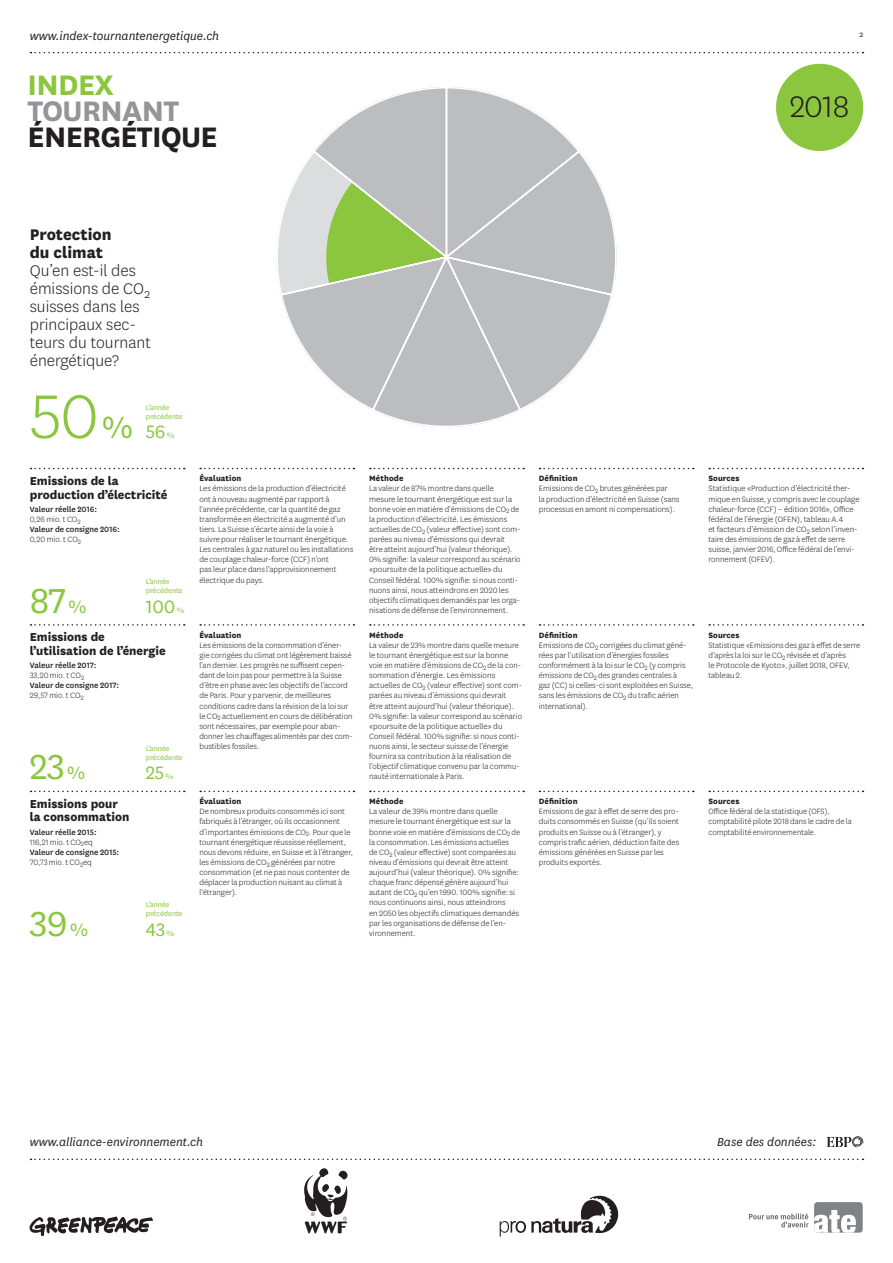
<style>
.page{position:relative;width:893px;height:1263px;background:#fff}
.page>*{position:absolute;margin:0;border:0;box-sizing:border-box;transform-origin:0 0}
.t1{font:300 72px "National";color:#8bc63e}
.t2{font:40.5px "National";color:#8bc63e}
.t3{font:300 34.8px "National";color:#231f20}
.t4{font:700 33px "National";letter-spacing:-.02em;color:#231f20}
.t5{font:700 33px "National";letter-spacing:-.02em;color:#939598}
.t6{font:700 33px "National";letter-spacing:-.02em;color:#8bc63e}
.t7{font:21px "National";letter-spacing:-.01em;color:#8bc63e}
.t8{font:300 18px/18px "National";color:#231f20}
.t9{font:800 18px/18px "National";color:#231f20}
.t10{font:800 13.5px/14px "National";color:#231f20}
.t11{font:italic 13.5px "National";color:#231f20}
.t12{font:300 9px/10.2px "National";color:#231f20}
.t13{font:500 9px/10.2px "National";color:#231f20}
.t14{font:800 9px "National";letter-spacing:.01em;color:#231f20}
.t15{font:9px "National";color:#8bc63e}
.t16{font:9px "National";color:#231f20}
.t17{font:8.25px/9px "National";letter-spacing:-.01em;color:#8bc63e}
.s1{font-weight:400;font-size:36px}
.s2{font-weight:300}
.s3{font-size:21px}
.s4{font-weight:800}
</style>
<div class="page">
<svg style="left:31px;top:52px;width:832px;height:1px"></svg>
<div style="left:776px;top:64px;width:87px;height:87px;background:#8bc63e;border-radius:50%"></div>
<svg style="left:827px;top:1136px;width:37px;height:11px"></svg>
<svg style="left:31px;top:1158px;width:832px;height:2px"></svg>
<div style="left:814px;top:1202px;width:49px;height:30px;background:#808285;border-radius:3px"></div>
<svg style="left:749px;top:1210px;width:107px;height:22px"></svg>
<svg style="left:30px;top:1216px;width:123px;height:20px"></svg>
<svg style="left:500px;top:1195px;width:119px;height:42px"></svg>
<svg style="left:304px;top:1168px;width:44px;height:65px"></svg>
<svg style="left:278px;top:87px;width:339px;height:340px"></svg>
<svg style="left:31px;top:468px;width:154px;height:1px"></svg>
<svg style="left:200px;top:468px;width:154px;height:1px"></svg>
<svg style="left:370px;top:468px;width:154px;height:1px"></svg>
<svg style="left:539px;top:468px;width:155px;height:1px"></svg>
<svg style="left:709px;top:468px;width:154px;height:1px"></svg>
<svg style="left:31px;top:624px;width:154px;height:2px"></svg>
<svg style="left:200px;top:624px;width:154px;height:2px"></svg>
<svg style="left:370px;top:624px;width:154px;height:2px"></svg>
<svg style="left:539px;top:624px;width:155px;height:2px"></svg>
<svg style="left:709px;top:624px;width:154px;height:2px"></svg>
<svg style="left:31px;top:791px;width:154px;height:1px"></svg>
<svg style="left:200px;top:791px;width:154px;height:1px"></svg>
<svg style="left:370px;top:791px;width:154px;height:1px"></svg>
<svg style="left:539px;top:791px;width:155px;height:1px"></svg>
<svg style="left:709px;top:791px;width:154px;height:1px"></svg>
<h3 class="t11" style="left:30px;top:27px;width:191px">www.index-tournantenergetique.ch</h3>
<h3 class="t6" style="left:28px;top:62px;width:88px">INDEX</h3>
<h3 class="t5" style="left:28px;top:88px;width:153px">TOURNANT</h3>
<h3 class="t4" style="left:28px;top:114px;width:192px">ÉNERGÉTIQUE</h3>
<p class="t16" style="left:859px;top:28px;width:5px">2</p>
<h3 class="t3" style="left:790px;top:85px;width:61px">2018</h3>
<h3 class="t9" style="left:30px;top:224px;width:83px">Protection du climat</h3>
<h3 class="t8" style="left:30px;top:261px;width:123px">Qu’en est-il des émissions de CO<sub>2 </sub>suisses dans les principaux sec&shy;teurs du tournant énergétique?</h3>
<h1 class="t1" style="left:30px;top:371px;width:105px">50<span class="s1">%</span></h1>
<p class="t17" style="left:146px;top:402px;width:38px">L’année précédente</p>
<h3 class="t7" style="left:146px;top:418px;width:21px">56</h3>
<p class="t15" style="left:167px;top:429px;width:9px">%</p>
<h3 class="t10" style="left:30px;top:472px;width:139px">Emissions de la production d’électricité</h3>
<p class="t13" style="left:30px;top:503px;width:91px">Valeur réelle 2016:<br><span class="s2">0,26 mio. t CO</span><sub>2<br></sub>Valeur de consigne 2016:<br><span class="s2">0,20 mio. t CO</span><sub>2</sub></p>
<h2 class="t2" style="left:30px;top:574px;width:58px">87<span class="s3">%</span></h2>
<p class="t17" style="left:146px;top:577px;width:38px">L’année précédente</p>
<h3 class="t7" style="left:146px;top:593px;width:31px">100</h3>
<p class="t15" style="left:177px;top:604px;width:9px">%</p>
<h3 class="t10" style="left:30px;top:629px;width:137px">Emissions de l’utilisation de l’énergie</h3>
<p class="t13" style="left:30px;top:660px;width:91px">Valeur réelle 2017:<br><span class="s2">33,20 mio. t CO</span><sub>2<br></sub>Valeur de consigne 2017:<br><span class="s2">29,57 mio. t CO</span><sub>2</sub></p>
<h2 class="t2" style="left:30px;top:741px;width:57px">23<span class="s3">%</span></h2>
<h3 class="t10" style="left:30px;top:795px;width:101px">Emissions pour la consommation</h3>
<p class="t13" style="left:30px;top:826px;width:91px">Valeur réelle 2015:<br><span class="s2">116,21 mio. t CO</span><sub>2</sub><span class="s2">eq<br></span>Valeur de consigne 2015:<br><span class="s2">70,73 mio. t CO</span><sub>2</sub><span class="s2">eq</span></p>
<h2 class="t2" style="left:30px;top:897px;width:60px">39<span class="s3">%</span></h2>
<p class="t17" style="left:146px;top:743px;width:38px">L’année précédente</p>
<h3 class="t7" style="left:146px;top:759px;width:20px">25</h3>
<p class="t15" style="left:165px;top:771px;width:9px">%</p>
<p class="t17" style="left:146px;top:900px;width:38px">L’année précédente</p>
<h3 class="t7" style="left:146px;top:916px;width:21px">43</h3>
<p class="t15" style="left:166px;top:927px;width:9px">%</p>
<p class="t14" style="left:199px;top:472px;width:44px">Évaluation</p>
<p class="t12" style="left:199px;top:483px;width:155px">Les émissions de la production d’électricité ont à nouveau augmenté par rapport à l’année précédente, car la quantité de gaz transformée en électricité a augmenté d’un tiers. La Suisse s’écarte ainsi de la voie à suivre pour réaliser le tournant énergétique.<br>Les centrales à gaz naturel ou les installations de couplage chaleur-force (CCF) n’ont<br>pas leur place dans l’approvisionnement électrique du pays.</p>
<p class="t14" style="left:199px;top:628px;width:44px">Évaluation</p>
<p class="t12" style="left:199px;top:640px;width:155px">Les émissions de la consommation d’éner&shy;gie corrigées du climat ont légèrement baissé l’an dernier. Les progrès ne suffisent cepen&shy;dant de loin pas pour permettre à la Suisse d’être en phase avec les objectifs de l’accord de Paris. Pour y parvenir, de meilleures conditions cadre dans la révision de la loi sur le CO<sub>2</sub> actuellement en cours de délibération sont nécessaires, par exemple pour aban&shy;donner les chauffages alimentés par des com&shy;bustibles fossiles.</p>
<p class="t14" style="left:199px;top:795px;width:44px">Évaluation</p>
<p class="t12" style="left:199px;top:806px;width:155px">De nombreux produits consommés ici sont fabriqués à l’étranger, où ils occasionnent d’importantes émissions de CO<sub>2</sub>. Pour que le tournant énergétique réussisse réellement, nous devons réduire, en Suisse et à l’étranger, les émissions de CO<sub>2</sub> générées par notre consommation (et ne pas nous contenter de déplacer la production nuisant au climat à l'étranger).</p>
<p class="t14" style="left:369px;top:472px;width:36px">Méthode</p>
<p class="t12" style="left:369px;top:483px;width:153px">La valeur de 87% montre dans quelle mesure le tournant énergétique est sur la bonne voie en matière d’émissions de CO<sub>2</sub> de la production d’électricité. Les émissions actuelles de CO<sub>2</sub> (valeur effective) sont com&shy;parées au niveau d’émissions qui devrait être atteint aujourd’hui (valeur théorique).<br>0% signifie: la valeur correspond au scénario «poursuite de la politique actuelle» du Conseil fédéral. 100% signifie: si nous conti&shy;nuons ainsi, nous atteindrons en 2020 les objectifs climatiques demandés par les orga&shy;nisations de défense de l’environnement.</p>
<p class="t12" style="left:539px;top:473px;width:142px"><span class="s4">Définition<br></span>Emissions de CO<sub>2</sub> brutes générées par<br>la production d’électricité en Suisse (sans processus en amont ni compensations).</p>
<p class="t14" style="left:708px;top:472px;width:33px">Sources</p>
<p class="t12" style="left:708px;top:483px;width:153px">Statistique «Production d’électricité ther&shy;mique en Suisse, y compris avec le couplage chaleur-force (CCF) – édition 2016», Office fédéral de l’énergie (OFEN), tableau A.4<br>et facteurs d’émission de CO<sub>2</sub> selon l’inven&shy;taire des émissions de gaz à effet de serre suisse, janvier 2016, Office fédéral de l’envi&shy;ronnement (OFEV).</p>
<p class="t14" style="left:369px;top:628px;width:36px">Méthode</p>
<p class="t12" style="left:369px;top:640px;width:155px">La valeur de 23% montre dans quelle mesure le tournant énergétique est sur la bonne voie en matière d’émissions de CO<sub>2</sub> de la con&shy;sommation d’énergie. Les émissions actuelles de CO<sub>2</sub> (valeur effective) sont com&shy;parées au niveau d’émissions qui devrait être atteint aujourd’hui (valeur théorique).<br>0% signifie: la valeur correspond au scénario «poursuite de la politique actuelle» du Conseil fédéral. 100% signifie: si nous conti&shy;nuons ainsi, le secteur suisse de l’énergie fournira sa contribution à la réalisation de l’objectif climatique convenu par la commu&shy;nauté internationale à Paris.</p>
<p class="t12" style="left:539px;top:629px;width:156px"><span class="s4">Définition<br></span>Emissions de CO<sub>2</sub> corrigées du climat géné&shy;rées par l’utilisation d’énergies fossiles conformément à la loi sur le CO<sub>2</sub> (y compris émissions de CO<sub>2</sub> des grandes centrales à<br>gaz (CC) si celles-ci sont exploitées en Suisse, sans les émissions de CO<sub>2</sub> du trafic aérien international).</p>
<p class="t14" style="left:708px;top:628px;width:33px">Sources</p>
<p class="t12" style="left:708px;top:640px;width:153px">Statistique «Emissions des gaz à effet de serre d’après la loi sur le CO<sub>2</sub> révisée et d’après<br>le Protocole de Kyoto», juillet 2018, OFEV, tableau 2.</p>
<p class="t14" style="left:369px;top:795px;width:36px">Méthode</p>
<p class="t12" style="left:369px;top:806px;width:153px">La valeur de 39% montre dans quelle mesure le tournant énergétique est sur la bonne voie en matière d’émissions de CO<sub>2</sub> de la consommation. Les émissions actuelles<br>de CO<sub>2</sub> (valeur effective) sont comparées au niveau d’émissions qui devrait être atteint aujourd’hui (valeur théorique). 0% signifie: chaque franc dépensé génère aujourd’hui autant de CO<sub>2</sub> qu’en 1990. 100% signifie: si nous continuons ainsi, nous atteindrons<br>en 2050 les objectifs climatiques demandés par les organisations de défense de l’en&shy;vironnement.</p>
<p class="t14" style="left:539px;top:795px;width:40px">Définition</p>
<p class="t12" style="left:539px;top:806px;width:142px">Emissions de gaz à effet de serre des pro&shy;duits consommés en Suisse (qu’ils soient produits en Suisse ou à l’étranger), y compris trafic aérien, déduction faite des émissions générées en Suisse par les produits exportés.</p>
<p class="t14" style="left:708px;top:795px;width:33px">Sources</p>
<p class="t12" style="left:708px;top:806px;width:145px">Office fédéral de la statistique (OFS), comptabilité pilote 2018 dans le cadre de la comptabilité environnementale.</p>
<h3 class="t11" style="left:30px;top:1134px;width:175px">www.alliance-environnement.ch</h3>
<h3 class="t11" style="left:717px;top:1134px;width:101px">Base des données:</h3>
</div>
